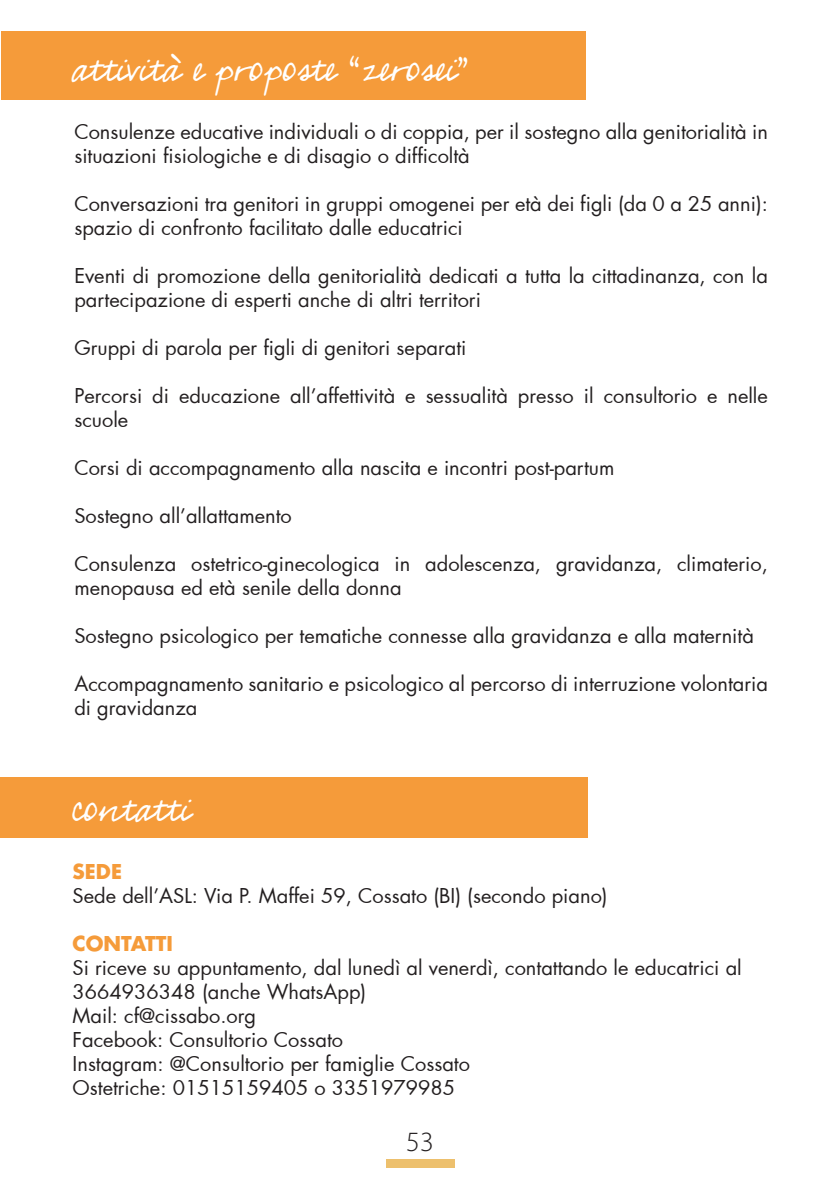
<style>
.page{position:relative;width:840px;height:1191px;background:#fff}
.page>*{position:absolute;margin:0;border:0;box-sizing:border-box;transform-origin:0 0}
.t1{font:38px "Milko";color:#fff}
.t2{font:300 28px "Myriad Pro";color:#231f20}
.t3{font:20px/24px "Futura";color:#231f20}
.t4{font:700 20px "Futura LT";color:#f59b3a}
</style>
<div class="page">
<div style="left:386px;top:1159px;width:68px;height:8px;background:#edc06d"></div>
<div style="left:1px;top:32px;width:584px;height:68px;background:#f59b3a"></div>
<div style="left:0;top:777px;width:586px;height:60px;background:#f59b3a"></div>
<h1 class="t1" style="left:72px;top:42px;width:399px">attività e proposte “zerosei”</h1>
<p class="t3" style="left:74px;top:120px;width:694px">Consulenze educative individuali o di coppia, per il sostegno alla genitorialità in situazioni fisiologiche e di disagio o difficoltà</p>
<p class="t3" style="left:74px;top:192px;width:694px">Conversazioni tra genitori in gruppi omogenei per età dei figli (da 0 a 25 anni): spazio di confronto facilitato dalle educatrici</p>
<p class="t3" style="left:74px;top:264px;width:694px">Eventi di promozione della genitorialità dedicati a tutta la cittadinanza, con la partecipazione di esperti anche di altri territori</p>
<p class="t3" style="left:74px;top:336px;width:393px">Gruppi di parola per figli di genitori separati</p>
<p class="t3" style="left:74px;top:384px;width:694px">Percorsi di educazione all’affettività e sessualità presso il consultorio e nelle scuole</p>
<p class="t3" style="left:74px;top:456px;width:541px">Corsi di accompagnamento alla nascita e incontri post-partum</p>
<p class="t3" style="left:74px;top:504px;width:219px">Sostegno all’allattamento</p>
<p class="t3" style="left:74px;top:552px;width:694px">Consulenza ostetrico-ginecologica in adolescenza, gravidanza, climaterio, menopausa ed età senile della donna</p>
<p class="t3" style="left:74px;top:624px;width:680px">Sostegno psicologico per tematiche connesse alla gravidanza e alla maternità</p>
<p class="t3" style="left:74px;top:672px;width:694px">Accompagnamento sanitario e psicologico al percorso di interruzione volontaria di gravidanza</p>
<h1 class="t1" style="left:71px;top:781px;width:120px">contatti</h1>
<p class="t4" style="left:73px;top:858px;width:51px">SEDE</p>
<p class="t3" style="left:73px;top:883px;width:536px">Sede dell’ASL: Via P. Maffei 59, Cossato (BI) (secondo piano)</p>
<p class="t4" style="left:73px;top:930px;width:102px">CONTATTI</p>
<p class="t3" style="left:73px;top:955px;width:670px">Si riceve su appuntamento, dal lunedì al venerdì, contattando le educatrici al 3664936348 (anche WhatsApp)<br>Mail: cf@cissabo.org<br>Facebook: Consultorio Cossato<br>Instagram: @Consultorio per famiglie Cossato<br>Ostetriche: 01515159405 o 3351979985</p>
<h2 class="t2" style="left:406px;top:1126px;width:29px">53</h2>
</div>
